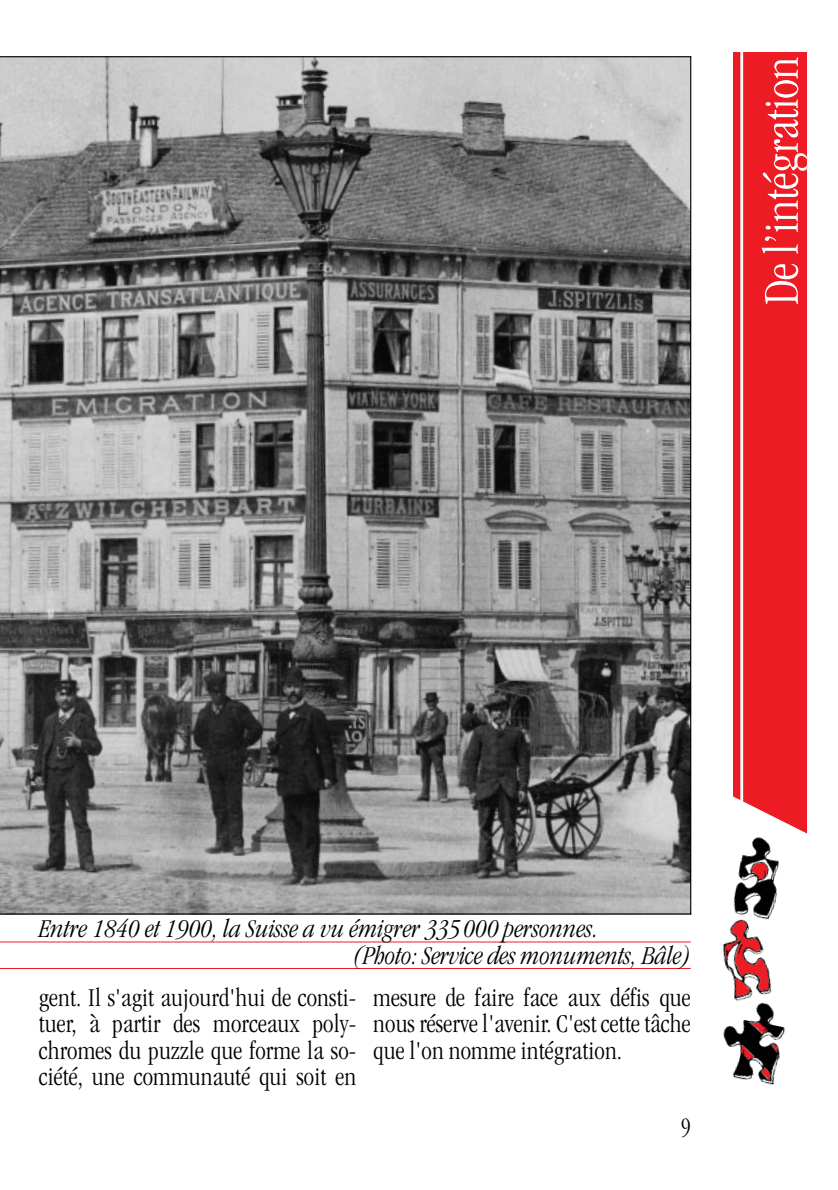
<style>
.page{position:relative;width:838px;height:1190px;background:#fff}
.page>*{position:absolute;margin:0;border:0;box-sizing:border-box;transform-origin:0 0}
.t1{font:300 condensed 51px "Garamond";letter-spacing:-.01em;color:#fff}
.t2{font:300 condensed 26.6px/26.6px "Garamond";letter-spacing:.005em;color:#000;text-align:justify}
.t3{font:italic 300 condensed 26.6px/26.6px "Garamond";color:#000}
.t4{font:300 condensed 24.4px "Garamond";color:#000}
</style>
<div class="page">
<img style="left:0;top:57px;width:690px;height:856px">
<div style="left:733px;top:52px;width:74px;height:794px;background:#ed1c24"></div>
<hr style="left:740px;top:47px;width:3px;height:805px;background:#fff">
<svg style="left:733px;top:794px;width:74px;height:52px"></svg>
<hr style="left:0;top:942px;width:691px;height:1px;background:#ed1c24">
<hr style="left:0;top:968px;width:691px;height:1px;background:#ed1c24">
<img style="left:723px;top:925px;width:49px;height:66px">
<img style="left:732px;top:832px;width:58px;height:93px">
<img style="left:723px;top:991px;width:62px;height:94px">
<hr style="left:690px;top:57px;width:1px;height:857px;background:#000">
<hr style="left:0;top:56px;width:691px;height:1px;background:#000">
<hr style="left:0;top:913px;width:691px;height:2px;background:#000">
<h1 class="t1" style="left:762px;top:305px;width:250px;rotate:-90deg">De l’intégration</h1>
<p class="t3" style="left:354px;top:917px;width:338px;text-indent:-316px">Entre 1840 et 1900, la Suisse a vu émigrer 335000 personnes.<br>(Photo: Service des monuments, Bâle)</p>
<p class="t2" style="left:39px;top:986px;width:319px">gent. Il s'agit aujourd'hui de consti&shy;tuer, à partir des morceaux poly&shy;chromes du puzzle que forme la so&shy;ciété, une communauté qui soit en</p>
<p class="t2" style="left:373px;top:986px;width:319px">mesure de faire face aux défis que nous réserve l'avenir. C'est cette tâche que l'on nomme intégration.</p>
<p class="t4" style="left:681px;top:1117px;width:11px">9</p>
</div>
